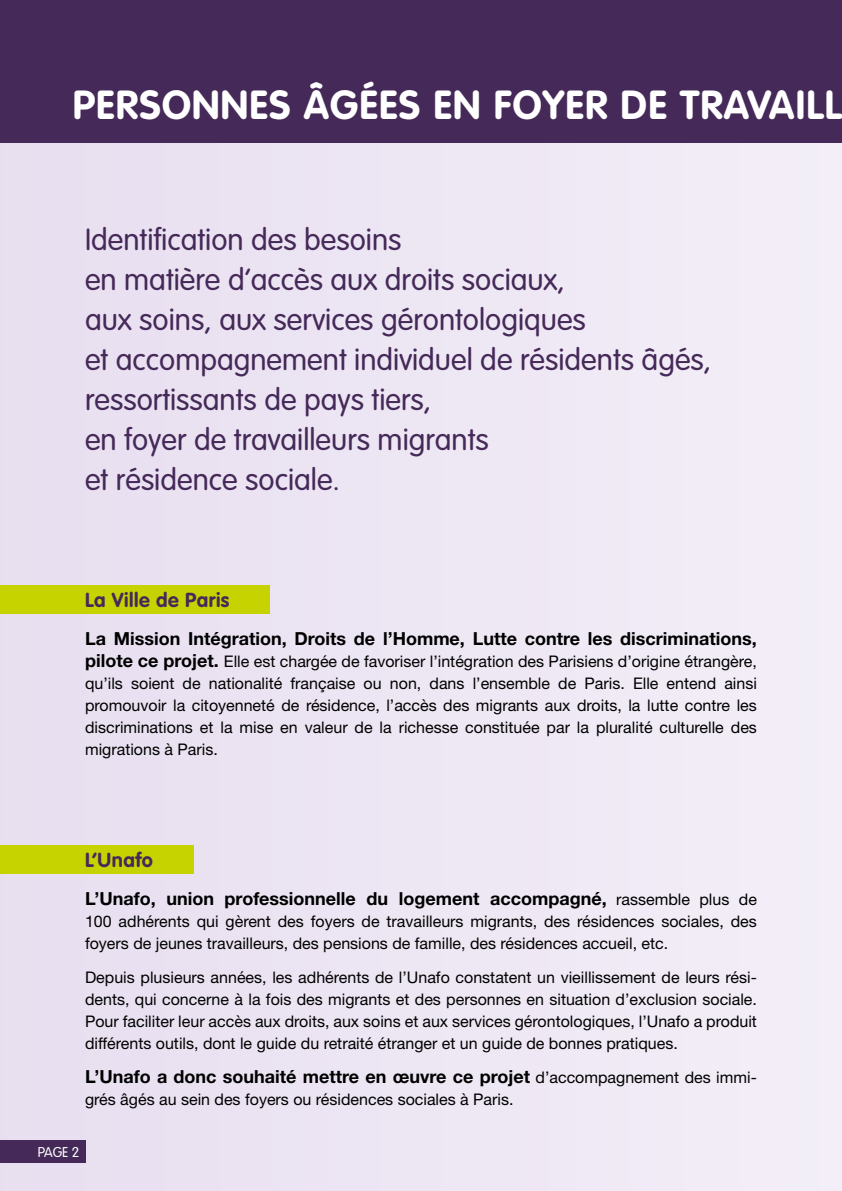
<style>
.page{position:relative;width:842px;height:1191px;background:#ede6f3}
.page>*{position:absolute;margin:0;border:0;box-sizing:border-box;transform-origin:0 0}
.t1{font:700 40px "VAG Rounded";letter-spacing:.03em;color:#fff}
.t2{font:300 30px/40px "VAG Rounded";color:#452958}
.t3{font:700 20px "VAG Rounded";letter-spacing:.025em;color:#452958}
.t4{font:700 18px "Helvetica Neue LT Std";color:#000}
.t5{font:16px/22px "Helvetica Neue LT Std";color:#000;text-align:justify}
.t6{font:300 14px "VAG Rounded";color:#fff}
.s1{font-weight:700;font-size:18px}
.s2{font-weight:400;font-size:16px}
</style>
<div class="page">
<div style="left:0;top:1140px;width:85px;height:22px;background:#452958"></div>
<div style="left:0;top:0;width:842px;height:143px;background:#452958"></div>
<div style="left:0;top:585px;width:269px;height:29px;background:#c7d300"></div>
<div style="left:0;top:845px;width:193px;height:29px;background:#c7d300"></div>
<h1 class="t1" style="left:73px;top:81px;width:770px">PERSONNES ÂGÉES EN FOYER DE TRAVAILL</h1>
<p class="t2" style="left:85px;top:220px;width:628px">Identification des besoins<br>en matière d’accès aux droits sociaux,<br>aux soins, aux services gérontologiques<br>et accompagnement individuel de résidents âgés, ressortissants de pays tiers,<br>en foyer de travailleurs migrants<br>et résidence sociale.</p>
<p class="t3" style="left:85px;top:588px;width:146px">La Ville de Paris</p>
<p class="t4" style="left:85px;top:627px;width:673px">La Mission Intégration, Droits de l’Homme, Lutte contre les discriminations,</p>
<p class="t5" style="left:85px;top:649px;width:673px"><span class="s1">pilote ce projet.</span> Elle est chargée de favoriser l’intégration des Parisiens d’origine étrangère, qu’ils soient de nationalité française ou non, dans l’ensemble de Paris. Elle entend ainsi promouvoir la citoyenneté de résidence, l’accès des migrants aux droits, la lutte contre les discriminations et la mise en valeur de la richesse constituée par la pluralité culturelle des migrations à Paris.</p>
<p class="t3" style="left:85px;top:848px;width:69px">L’Unafo</p>
<p class="t4" style="left:85px;top:887px;width:673px">L’Unafo, union professionnelle du logement accompagné, <span class="s2">rassemble plus de</span></p>
<p class="t5" style="left:85px;top:909px;width:673px">100 adhérents qui gèrent des foyers de travailleurs migrants, des résidences sociales, des foyers de jeunes travailleurs, des pensions de famille, des résidences accueil, etc.</p>
<p class="t5" style="left:85px;top:965px;width:673px">Depuis plusieurs années, les adhérents de l’Unafo constatent un vieillissement de leurs rési&shy;dents, qui concerne à la fois des migrants et des personnes en situation d’exclusion sociale.<br>Pour faciliter leur accès aux droits, aux soins et aux services gérontologiques, l’Unafo a produit différents outils, dont le guide du retraité étranger et un guide de bonnes pratiques.</p>
<p class="t4" style="left:85px;top:1065px;width:673px">L’Unafo a donc souhaité mettre en œuvre ce projet <span class="s2">d’accompagnement des immi-</span></p>
<p class="t5" style="left:85px;top:1087px;width:430px">grés âgés au sein des foyers ou résidences sociales à Paris.</p>
<p class="t6" style="left:38px;top:1143px;width:43px">PAGE 2</p>
</div>
